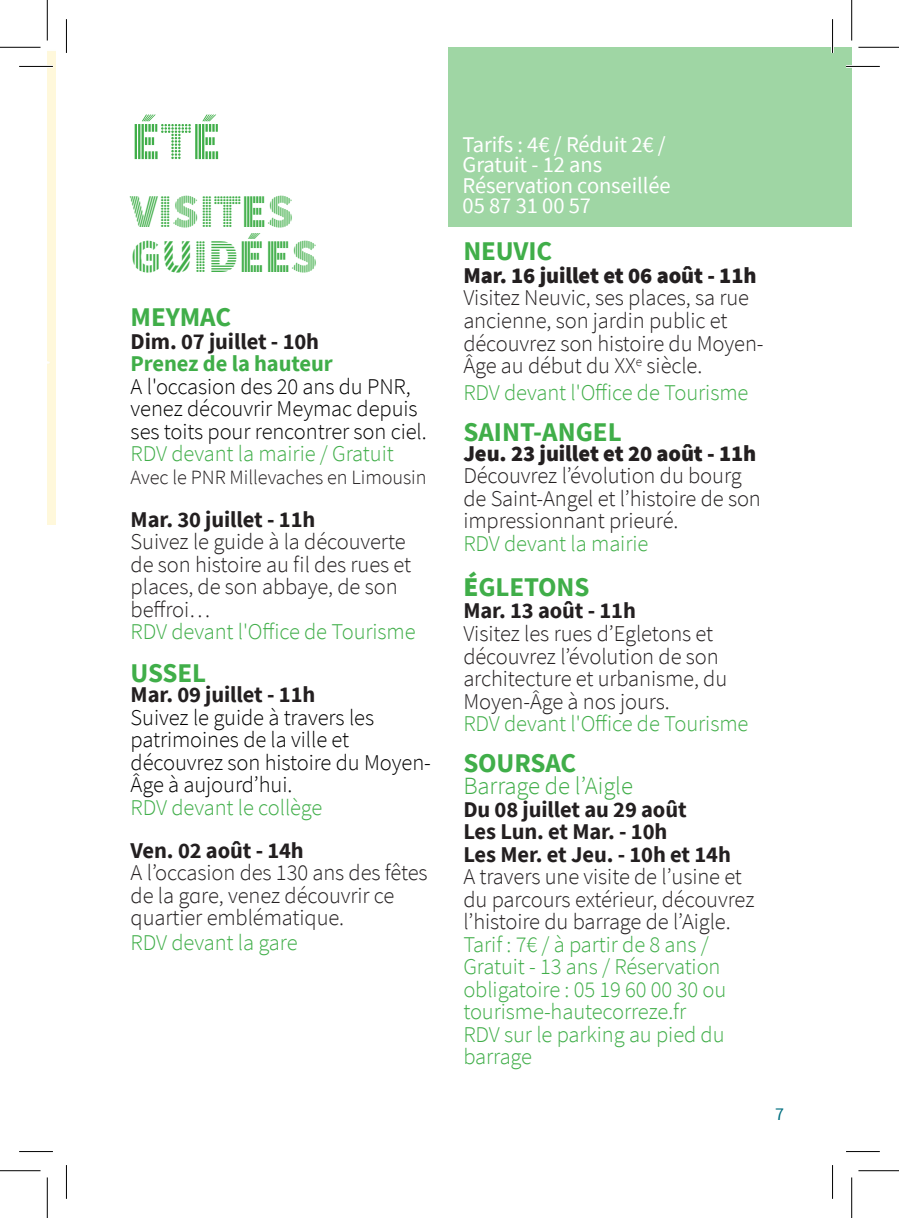
<style>
.page{position:relative;width:899px;height:1218px;background:#fff}
.page>*{position:absolute;margin:0;border:0;box-sizing:border-box;transform-origin:0 0}
.titre{font:900 54px "Source Sans Pro DISPLAYV2";color:#40ae49}
.titre-2{font:900 47.25px "Source Sans Pro DISPLAYV2";color:#40ae49}
.Texte_simple{font:900 47.25px "Source Sans Pro DISPLAYV2";color:#40ae49}
.LEGENDE___TEXTE_PETIT{font:700 27px "Source Sans Pro";letter-spacing:-.005em;color:#40ae49}
.LEGENDE___TEXTE_PETIT-2{font:300 24.75px "Source Sans Pro";letter-spacing:-.005em;color:#40ae49}
.LEGENDE___TEXTE_PETIT-3{font:300 22.5px/22.5px "Source Sans Pro";letter-spacing:-.005em;color:#231f20}
.LEGENDE___TEXTE_PETIT-4{font:300 22.5px/22.5px "Source Sans Pro";letter-spacing:-.005em;color:#40ae49}
.LEGENDE___TEXTE_PETIT-5{font:300 22.5px/22.5px "Source Sans Pro";letter-spacing:-.005em;color:#000}
.LEGENDE___TEXTE_PETIT-6{font:700 22.5px "Source Sans Pro";letter-spacing:-.005em;color:#231f20}
.LEGENDE___TEXTE_PETIT-7{font:22.5px "Source Sans Pro";letter-spacing:-.005em;color:#fff}
.LEGENDE___TEXTE_PETIT-8{font:900 22.5px "Source Sans Pro";letter-spacing:-.005em;color:#231f20}
.LEGENDE___TEXTE_PETIT-9{font:700 22.5px "Source Sans Pro";letter-spacing:-.005em;color:#40ae49}
.LEGENDE___TEXTE_PETIT-10{font:300 20.25px "Source Sans Pro";letter-spacing:-.005em;color:#231f20}
.t1{font:18px "Source Sans Pro";color:#006f80}
.s1{color:#40ae49}
.s2{font-weight:900}
</style>
<div class="page">
<div style="left:448px;top:47px;width:403px;height:179px;background:#9fd6a4"></div>
<hr style="left:845px;top:65px;width:34px;height:3px;background:#fff">
<hr style="left:830px;top:19px;width:3px;height:34px;background:#fff">
<hr style="left:19px;top:66px;width:34px;height:1px;background:#000">
<hr style="left:845px;top:66px;width:34px;height:1px;background:#000">
<hr style="left:19px;top:1150px;width:34px;height:1px;background:#000">
<hr style="left:845px;top:1150px;width:34px;height:1px;background:#000">
<hr style="left:66px;top:19px;width:1px;height:34px;background:#000">
<hr style="left:66px;top:1164px;width:1px;height:34px;background:#000">
<hr style="left:831px;top:19px;width:1px;height:34px;background:#000">
<hr style="left:831px;top:1164px;width:1px;height:34px;background:#000">
<hr style="left:0;top:47px;width:40px;height:1px;background:#000">
<hr style="left:858px;top:47px;width:40px;height:1px;background:#000">
<hr style="left:0;top:1169px;width:40px;height:1px;background:#000">
<hr style="left:858px;top:1169px;width:40px;height:1px;background:#000">
<hr style="left:47px;top:0;width:1px;height:41px;background:#000">
<hr style="left:47px;top:1177px;width:1px;height:40px;background:#000">
<hr style="left:850px;top:0;width:1px;height:41px;background:#000">
<hr style="left:850px;top:1177px;width:1px;height:40px;background:#000">
<p class="titre" style="left:131px;top:113px;width:92px">ÉTÉ</p>
<p class="titre-2" style="left:131px;top:186px;width:165px">VISITES</p>
<p class="Texte_simple" style="left:131px;top:231px;width:188px">GUIDÉES</p>
<p class="LEGENDE___TEXTE_PETIT" style="left:131px;top:299px;width:102px">MEYMAC</p>
<p class="LEGENDE___TEXTE_PETIT-6" style="left:131px;top:326px;width:190px">Dim. 07 juillet - 10h</p>
<p class="LEGENDE___TEXTE_PETIT-9" style="left:131px;top:348px;width:203px">Prenez de la hauteur</p>
<p class="LEGENDE___TEXTE_PETIT-5" style="left:131px;top:375px;width:297px">A l'occasion des 20 ans du PNR, venez découvrir Meymac depuis ses toits pour rencontrer son ciel.<br><span class="s1">RDV devant la mairie / Gratuit</span></p>
<p class="LEGENDE___TEXTE_PETIT-10" style="left:131px;top:464px;width:297px">Avec le PNR Millevaches en Limousin</p>
<p class="LEGENDE___TEXTE_PETIT-6" style="left:131px;top:503px;width:186px">Mar. 30 juillet - 11h</p>
<p class="LEGENDE___TEXTE_PETIT-3" style="left:131px;top:530px;width:282px">Suivez le guide à la découverte de son histoire au fil des rues et places, de son abbaye, de son beffroi…</p>
<p class="LEGENDE___TEXTE_PETIT-4" style="left:131px;top:620px;width:286px">RDV devant l'Office de Tourisme</p>
<p class="LEGENDE___TEXTE_PETIT" style="left:131px;top:654px;width:77px">USSEL</p>
<p class="LEGENDE___TEXTE_PETIT-6" style="left:131px;top:679px;width:186px">Mar. 09 juillet - 11h</p>
<p class="LEGENDE___TEXTE_PETIT-5" style="left:131px;top:705px;width:301px">Suivez le guide à travers les patrimoines de la ville et découvrez son histoire du Moyen-<br>Âge à aujourd’hui.</p>
<p class="LEGENDE___TEXTE_PETIT-4" style="left:131px;top:795px;width:193px">RDV devant le collège</p>
<p class="LEGENDE___TEXTE_PETIT-6" style="left:131px;top:834px;width:175px">Ven. 02 août - 14h</p>
<p class="LEGENDE___TEXTE_PETIT-3" style="left:131px;top:861px;width:298px">A l’occasion des 130 ans des fêtes de la gare, venez découvrir ce quartier emblématique.</p>
<p class="LEGENDE___TEXTE_PETIT-4" style="left:131px;top:930px;width:168px">RDV devant la gare</p>
<p class="LEGENDE___TEXTE_PETIT-7" style="left:462px;top:130px;width:204px">Tarifs : 4€ / Réduit 2€ /</p>
<p class="LEGENDE___TEXTE_PETIT-7" style="left:462px;top:150px;width:141px">Gratuit - 12 ans</p>
<p class="LEGENDE___TEXTE_PETIT-7" style="left:462px;top:171px;width:209px">Réservation conseillée</p>
<p class="LEGENDE___TEXTE_PETIT-7" style="left:462px;top:191px;width:130px">05 87 31 00 57</p>
<p class="LEGENDE___TEXTE_PETIT" style="left:463px;top:233px;width:90px">NEUVIC</p>
<p class="LEGENDE___TEXTE_PETIT-8" style="left:463px;top:260px;width:294px">Mar. 16 juillet et 06 août - 11h</p>
<p class="LEGENDE___TEXTE_PETIT-3" style="left:463px;top:287px;width:301px">Visitez Neuvic, ses places, sa rue ancienne, son jardin public et découvrez son histoire du Moyen-<br>Âge au début du XX<sup>e</sup> siècle.</p>
<p class="LEGENDE___TEXTE_PETIT-4" style="left:463px;top:381px;width:286px">RDV devant l'Office de Tourisme</p>
<p class="LEGENDE___TEXTE_PETIT" style="left:463px;top:413px;width:160px">SAINT-ANGEL</p>
<p class="LEGENDE___TEXTE_PETIT-8" style="left:463px;top:437px;width:294px">Jeu. 23 juillet et 20 août - 11h</p>
<p class="LEGENDE___TEXTE_PETIT-3" style="left:463px;top:464px;width:299px">Découvrez l’évolution du bourg de Saint-Angel et l’histoire de son impressionnant prieuré.</p>
<p class="LEGENDE___TEXTE_PETIT-4" style="left:463px;top:532px;width:186px">RDV devant la mairie</p>
<p class="LEGENDE___TEXTE_PETIT" style="left:463px;top:568px;width:127px"><span class="s2">É</span>GLETONS</p>
<p class="LEGENDE___TEXTE_PETIT-6" style="left:463px;top:595px;width:174px">Mar. 13 août - 11h</p>
<p class="LEGENDE___TEXTE_PETIT-3" style="left:463px;top:622px;width:265px">Visitez les rues d’Egletons et découvrez l’évolution de son architecture et urbanisme, du<br>Moyen-Âge à nos jours.</p>
<p class="LEGENDE___TEXTE_PETIT-4" style="left:463px;top:712px;width:286px">RDV devant l'Office de Tourisme</p>
<p class="LEGENDE___TEXTE_PETIT" style="left:463px;top:744px;width:114px">SOURSAC</p>
<p class="LEGENDE___TEXTE_PETIT-2" style="left:463px;top:770px;width:171px">Barrage de l’Aigle</p>
<p class="LEGENDE___TEXTE_PETIT-6" style="left:463px;top:793px;width:225px">Du 08 juillet au 29 août</p>
<p class="LEGENDE___TEXTE_PETIT-6" style="left:463px;top:816px;width:205px">Les Lun. et Mar. - 10h</p>
<p class="LEGENDE___TEXTE_PETIT-6" style="left:463px;top:838px;width:269px">Les Mer. et Jeu. - 10h et 14h</p>
<p class="LEGENDE___TEXTE_PETIT-3" style="left:463px;top:865px;width:292px">A travers une visite de l’usine et du parcours extérieur, découvrez l’histoire du barrage de l’Aigle.</p>
<p class="LEGENDE___TEXTE_PETIT-4" style="left:463px;top:932px;width:264px">Tarif : 7€ / à partir de 8 ans /<br>Gratuit - 13 ans / Réservation obligatoire : 05 19 60 00 30 ou tourisme-hautecorreze.fr</p>
<p class="LEGENDE___TEXTE_PETIT-4" style="left:463px;top:1022px;width:263px">RDV sur le parking au pied du barrage</p>
<p class="t1" style="left:774px;top:1102px;width:10px">7</p>
</div>
